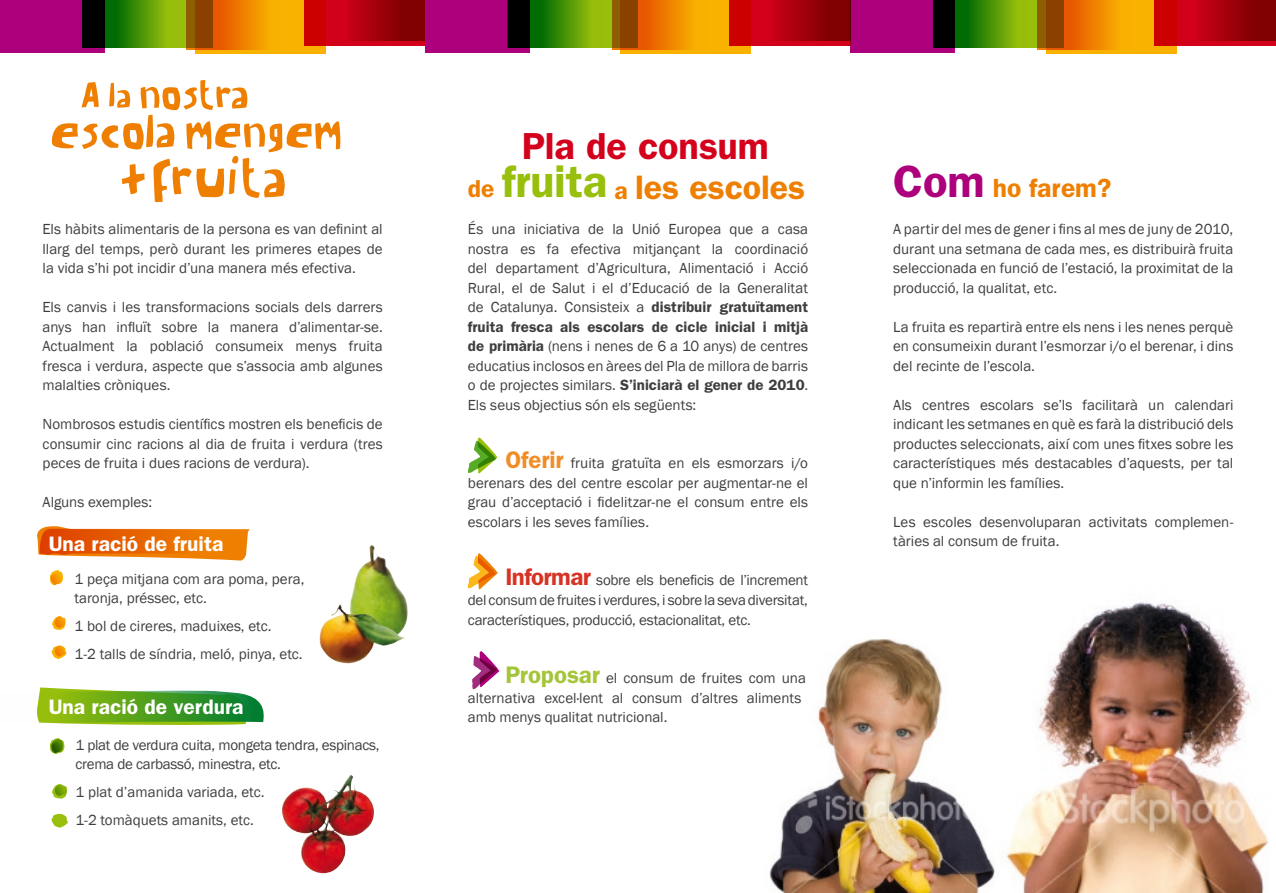
<style>
.page{position:relative;width:1276px;height:893px;background:#fff}
.page>*{position:absolute;margin:0;border:0;box-sizing:border-box;transform-origin:0 0}
.t1{font:600 37.8px "Franklin Gothic";letter-spacing:-.005em;color:#d4011d}
.t2{font:600 34.05px "Franklin Gothic";letter-spacing:-.005em;color:#ee7f00}
.t3{font:600 26.4px "Franklin Gothic";color:#ee7f00}
.t4{font:600 21px "Franklin Gothic";color:#fff}
.t5{font:15px/19.5px "Franklin Gothic";color:#3e3e40;text-align:justify}
.t6{font:15px/19.5px "Franklin Gothic";letter-spacing:-.02em;color:#3e3e40}
.s1{font-size:24.6px}
.s2{font-size:45.3px;color:#98bf0c}
.s3{font-size:45.3px;color:#ad007c}
.s4{font-weight:600}
.s5{font-weight:600;font-size:24px;color:#f18d27}
.s6{font-weight:600;font-size:24px;color:#d63325}
.s7{font-weight:600;font-size:24px;color:#a4c537}
</style>
<div class="page">
<img style="left:1005px;top:602px;width:264px;height:291px">
<div style="left:0;top:0;width:104px;height:52px;background:#ad007c"></div>
<div style="left:304px;top:0;width:121px;height:45px;background:#d20019"></div>
<div style="left:347px;top:0;width:78px;height:41px;background:linear-gradient(to right,#c30014,#740000)"></div>
<svg style="left:195px;top:0;width:130px;height:53px;background:#e86e00"></svg>
<svg style="left:187px;top:0;width:95px;height:50px;background:#ef8500"></svg>
<svg style="left:178px;top:0;width:35px;height:47px;background:#8d6502"></svg>
<svg style="left:82px;top:0;width:96px;height:47px;background:#397105"></svg>
<div style="left:425px;top:0;width:104px;height:52px;background:#ad007c"></div>
<div style="left:729px;top:0;width:121px;height:45px;background:#d20019"></div>
<div style="left:772px;top:0;width:78px;height:41px;background:linear-gradient(to right,#c40014,#740000)"></div>
<svg style="left:620px;top:0;width:131px;height:53px;background:#e76c00"></svg>
<svg style="left:612px;top:0;width:95px;height:50px;background:#ef8500"></svg>
<svg style="left:603px;top:0;width:35px;height:47px;background:#8e6803"></svg>
<svg style="left:508px;top:0;width:95px;height:47px;background:#397205"></svg>
<div style="left:850px;top:0;width:105px;height:52px;background:#ad007c"></div>
<div style="left:1154px;top:0;width:122px;height:45px;background:#d20019"></div>
<div style="left:1197px;top:0;width:79px;height:41px;background:linear-gradient(to right,#c40015,#720000)"></div>
<svg style="left:1046px;top:0;width:130px;height:53px;background:#e76c00"></svg>
<svg style="left:1037px;top:0;width:95px;height:50px;background:#ee8400"></svg>
<svg style="left:1028px;top:0;width:35px;height:47px;background:#8e6903"></svg>
<svg style="left:933px;top:0;width:95px;height:47px;background:#387105"></svg>
<svg style="left:52px;top:80px;width:288px;height:122px"></svg>
<img style="left:770px;top:639px;width:225px;height:254px">
<svg style="left:468px;top:437px;width:29px;height:36px"></svg>
<svg style="left:472px;top:651px;width:27px;height:38px"></svg>
<svg style="left:468px;top:553px;width:30px;height:36px"></svg>
<svg style="left:37px;top:526px;width:212px;height:35px"></svg>
<svg style="left:37px;top:687px;width:227px;height:38px;background:#6eaf3d"></svg>
<svg style="left:50px;top:570px;width:13px;height:15px"></svg>
<svg style="left:52px;top:616px;width:14px;height:14px"></svg>
<svg style="left:51px;top:645px;width:16px;height:14px"></svg>
<svg style="left:51px;top:813px;width:17px;height:15px"></svg>
<svg style="left:50px;top:738px;width:15px;height:16px"></svg>
<svg style="left:52px;top:784px;width:16px;height:15px"></svg>
<img style="left:282px;top:775px;width:92px;height:98px">
<img style="left:350px;top:545px;width:58px;height:80px">
<img style="left:320px;top:605px;width:85px;height:58px">
<p class="t5" style="left:43px;top:220px;width:342px">Els hàbits alimentaris de la persona es van definint al llarg del temps, però durant les primeres etapes de la vida s’hi pot incidir d’una manera més efectiva.</p>
<p class="t5" style="left:43px;top:298px;width:342px">Els canvis i les transformacions socials dels darrers anys han influït sobre la manera d’alimentar-se.<br>Actualment la població consumeix menys fruita fresca i verdura, aspecte que s’associa amb algunes malalties cròniques.</p>
<p class="t5" style="left:43px;top:415px;width:342px">Nombrosos estudis científics mostren els beneficis de consumir cinc racions al dia de fruita i verdura (tres peces de fruita i dues racions de verdura).</p>
<p class="t5" style="left:43px;top:493px;width:111px">Alguns exemples:</p>
<p class="t1" style="left:522px;top:124px;width:248px">Pla de consum</p>
<p class="t2" style="left:468px;top:167px;width:339px"><span class="s1">de</span> <span class="s2">fruita</span> <span class="s1">a</span> les escoles</p>
<p class="t3" style="left:893px;top:172px;width:220px"><span class="s3">Com</span> ho farem?</p>
<p class="t5" style="left:893px;top:220px;width:342px">A partir del mes de gener i fins al mes de juny de 2010, durant una setmana de cada mes, es distribuirà fruita seleccionada en funció de l’estació, la proximitat de la producció, la qualitat, etc.</p>
<p class="t5" style="left:893px;top:318px;width:342px">La fruita es repartirà entre els nens i les nenes perquè en consumeixin durant l’esmorzar i/o el berenar, i dins del recinte de l’escola.</p>
<p class="t5" style="left:893px;top:396px;width:342px">Als centres escolars se’ls facilitarà un calendari indicant les setmanes en què es farà la distribució dels productes seleccionats, així com unes fitxes sobre les característiques més destacables d’aquests, per tal que n’informin les famílies.</p>
<p class="t5" style="left:893px;top:513px;width:342px">Les escoles desenvoluparan activitats complemen-</p>
<p class="t5" style="left:468px;top:220px;width:342px">És una iniciativa de la Unió Europea que a casa nostra es fa efectiva mitjançant la coordinació del departament d’Agricultura, Alimentació i Acció Rural, el de Salut i el d’Educació de la Generalitat de Catalunya. Consisteix a <span class="s4">distribuir gratuïtament fruita fresca als escolars de cicle inicial i mitjà de primària</span> (nens i nenes de 6 a 10 anys) de centres educatius inclosos en àrees del Pla de millora de barris o de projectes similars. <span class="s4">S’iniciarà el gener de 2010</span>.<br>Els seus objectius són els següents:</p>
<p class="t5" style="left:468px;top:454px;width:342px;text-indent:37px"><span class="s5">Oferir</span> fruita gratuïta en els esmorzars i/o berenars des del centre escolar per augmentar-ne el grau d’acceptació i fidelitzar-ne el consum entre els escolars i les seves famílies.</p>
<p class="t4" style="left:49px;top:531px;width:176px">Una ració de fruita</p>
<p class="t5" style="left:893px;top:532px;width:168px">tàries al consum de fruita.</p>
<p class="t5" style="left:75px;top:569px;width:231px">1 peça mitjana com ara poma, pera, taronja, préssec, etc.</p>
<p class="t5" style="left:75px;top:617px;width:198px">1 bol de cireres, maduixes, etc.</p>
<p class="t5" style="left:75px;top:645px;width:229px">1-2 talls de síndria, meló, pinya, etc.</p>
<p class="t4" style="left:49px;top:694px;width:196px">Una ració de verdura</p>
<p class="t6" style="left:75px;top:735px;width:305px">1 plat de verdura cuita, mongeta tendra, espinacs, crema de carbassó, minestra, etc.</p>
<p class="t5" style="left:75px;top:783px;width:190px">1 plat d’amanida variada, etc.</p>
<p class="t5" style="left:75px;top:811px;width:180px">1-2 tomàquets amanits, etc.</p>
<p class="t5" style="left:468px;top:571px;width:342px;text-indent:37px"><span class="s6">Informar</span> sobre els beneficis de l’increment del consum de fruites i verdures, i sobre la seva diversitat, característiques, producció, estacionalitat, etc.</p>
<p class="t5" style="left:468px;top:669px;width:340px;text-align:left;text-indent:37px"><span class="s7">Proposar</span> el consum de fruites com una alternativa excel·lent al consum d’altres aliments amb menys qualitat nutricional.</p>
</div>
